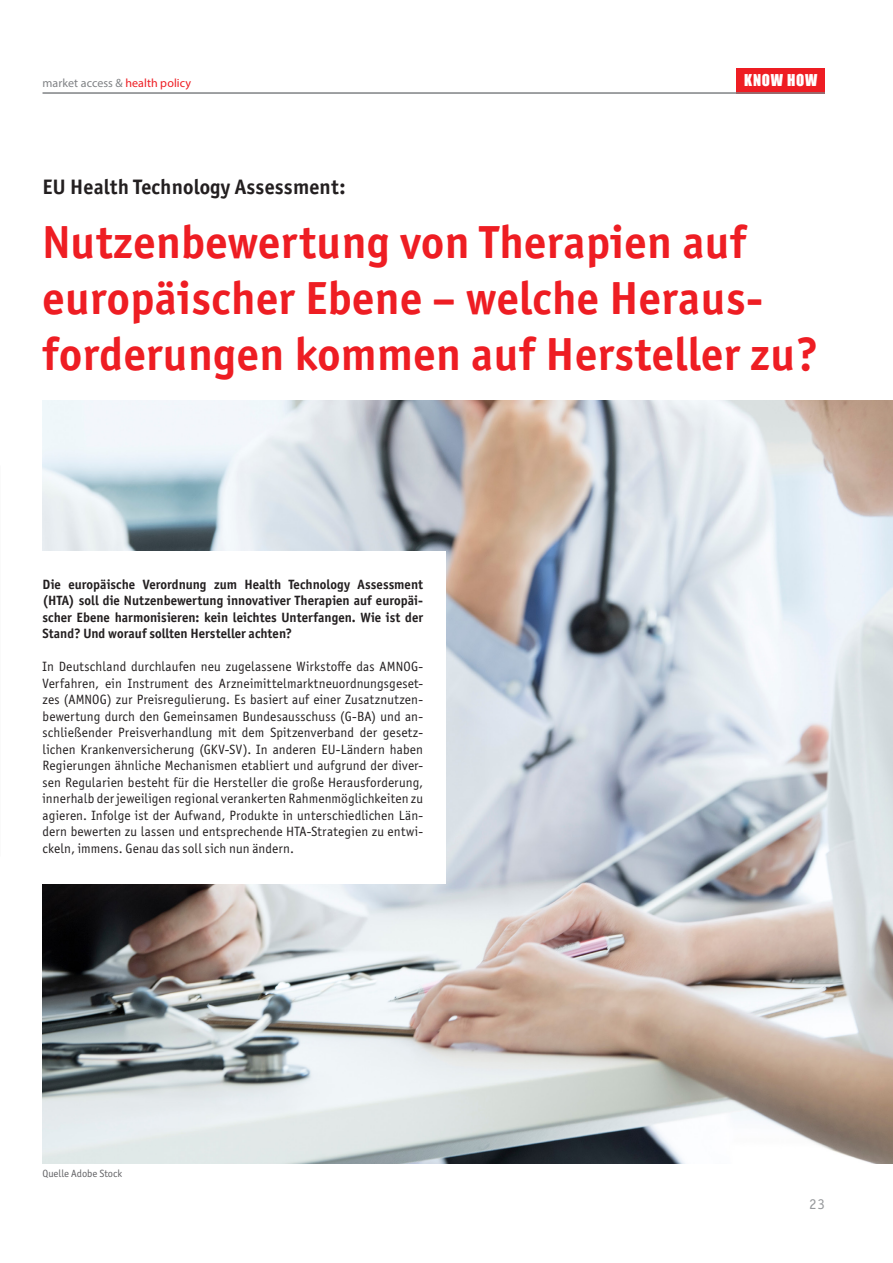
<style>
.page{position:relative;width:893px;height:1263px;background:#fff}
.page>*{position:absolute;margin:0;border:0;box-sizing:border-box;transform-origin:0 0}
.t1{font:700 46.5px/55.8px "Officina Sans ITC Pro";letter-spacing:.01em;color:#ee1d23}
.t2{font:700 21px "Officina Sans ITC Pro";letter-spacing:.01em;color:#231f20}
.t3{font:15px "Impact";letter-spacing:.05em;color:#fff}
.t4{font:15px "Officina Sans ITC Pro";color:#97999c}
.t5{font:13.5px/16.5px "Officina Sans ITC Pro";letter-spacing:.015em;color:#231f20;text-align:justify}
.t6{font:700 13.5px/16.5px "Officina Sans ITC Pro";letter-spacing:.005em;color:#231f20;text-align:justify}
.t7{font:12px "Myriad Pro";letter-spacing:.005em;color:#808285}
.t8{font:10.5px "Officina Sans ITC Pro";color:#636366}
.s1{color:#ee1d23}
</style>
<div class="page">
<img style="left:43px;top:401px;width:850px;height:763px">
<div style="left:28px;top:551px;width:418px;height:333px;background:#fff"></div>
<div style="left:737px;top:68px;width:88px;height:26px;background:#ee1d23"></div>
<hr style="left:43px;top:92px;width:782px;height:2px;background:#808285">
<p class="t7" style="left:43px;top:76px;width:150px">market access &amp; <span class="s1">health policy</span></p>
<p class="t2" style="left:43px;top:174px;width:305px">EU Health Technology Assessment:</p>
<p class="t3" style="left:744px;top:69px;width:75px">KNOW HOW</p>
<p class="t1" style="left:43px;top:214px;width:777px">Nutzenbewertung von Therapien auf europäischer Ebene – welche Heraus&shy;forderungen kommen auf Hersteller zu?</p>
<p class="t6" style="left:43px;top:575px;width:382px">Die europäische Verordnung zum Health Technology Assessment (HTA) soll die Nutzenbewertung innovativer Therapien auf europäi&shy;scher Ebene harmonisieren: kein leichtes Unterfangen. Wie ist der Stand? Und worauf sollten Hersteller achten?</p>
<p class="t5" style="left:43px;top:658px;width:382px">In Deutschland durchlaufen neu zugelassene Wirkstoffe das AMNOG-Verfahren, ein Instrument des Arzneimittelmarktneuordnungsgeset&shy;zes (AMNOG) zur Preisregulierung. Es basiert auf einer Zusatznutzen&shy;bewertung durch den Gemeinsamen Bundesausschuss (G-BA) und an&shy;schließender Preisverhandlung mit dem Spitzenverband der gesetz&shy;lichen Krankenversicherung (GKV-SV). In anderen EU-Ländern haben Regierungen ähnliche Mechanismen etabliert und aufgrund der diver&shy;sen Regularien besteht für die Hersteller die große Herausforderung, innerhalb der jeweiligen regional verankerten Rahmenmöglichkeiten zu agieren. Infolge ist der Aufwand, Produkte in unterschiedlichen Län&shy;dern bewerten zu lassen und entsprechende HTA-Strategien zu entwi&shy;ckeln, immens. Genau das soll sich nun ändern.</p>
<p class="t8" style="left:43px;top:1167px;width:81px">Quelle Adobe Stock</p>
<p class="t4" style="left:809px;top:1195px;width:17px">23</p>
</div>
